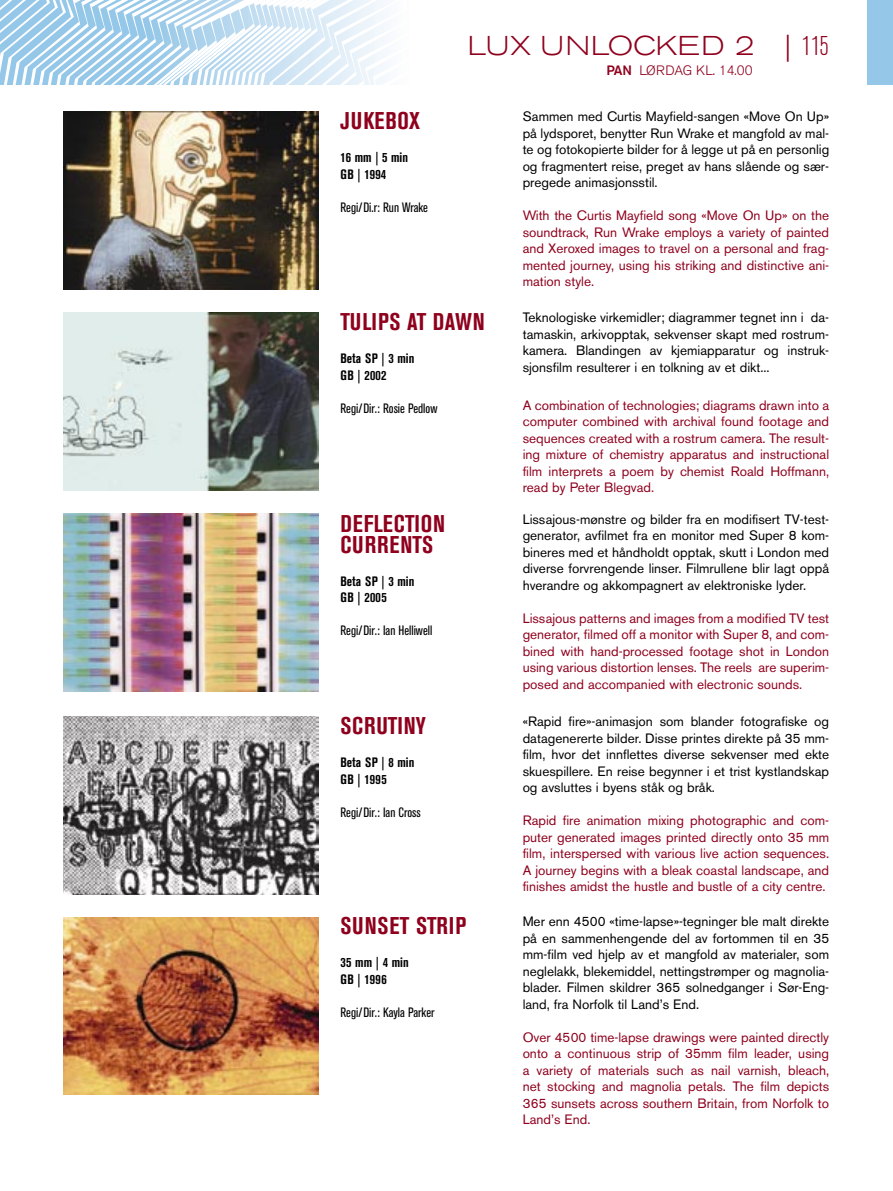
<style>
.page{position:relative;width:893px;height:1191px;background:#fff}
.page>*{position:absolute;margin:0;border:0;box-sizing:border-box;transform-origin:0 0}
.t1{font:300 expanded 27px "Akzidenz Grotesk BE";letter-spacing:.02em;color:#8f001d}
.brødtekst_film{font:700 condensed 24px "Akzidenz Grotesk BE";letter-spacing:.035em;color:#8f001d}
.brødtekst_film-2{font:13.5px/16.5px "Akzidenz Grotesk BE";color:#8f001d;text-align:justify}
.brødtekst_film-3{font:13.5px/16.5px "Akzidenz Grotesk BE";color:#000;text-align:justify}
.t2{font:condensed 13.5px "Akzidenz Grotesk BE";color:#000}
.brødtekst_film-4{font:700 condensed 13.5px "Akzidenz Grotesk BE";color:#000}
.t3{font:300 13.5px "Akzidenz Grotesk BE";color:#8f001d}
.s1{font-stretch:condensed}
.s2{font-weight:500}
</style>
<div class="page">
<svg style="left:0;top:0;width:384px;height:84px"></svg>
<div style="left:867px;top:0;width:26px;height:85px;background:#95c7e8"></div>
<img style="left:64px;top:111px;width:254px;height:178px">
<img style="left:64px;top:312px;width:254px;height:178px">
<img style="left:64px;top:513px;width:254px;height:179px">
<img style="left:64px;top:716px;width:254px;height:178px">
<img style="left:64px;top:917px;width:254px;height:177px">
<p class="t1" style="left:468px;top:31px;width:363px">LUX UNLOCKED 2 | <span class="s1">115</span></p>
<p class="t3" style="left:606px;top:63px;width:148px"><span class="s2">PAN</span> LØRDAG KL. 14.00</p>
<p class="brødtekst_film" style="left:340px;top:107px;width:82px">JUKEBOX</p>
<p class="brødtekst_film-4" style="left:340px;top:150px;width:69px">16 mm | 5 min</p>
<p class="brødtekst_film-4" style="left:340px;top:166px;width:47px">GB | 1994</p>
<p class="t2" style="left:340px;top:199px;width:89px">Regi/Di.r: Run Wrake</p>
<p class="brødtekst_film-3" style="left:523px;top:108px;width:308px">Sammen med Curtis Mayfield-sangen «Move On Up» på lydsporet, benytter Run Wrake et mangfold av mal&shy;te og fotokopierte bilder for å legge ut på en personlig og fragmentert reise, preget av hans slående og sær&shy;pregede animasjonsstil.</p>
<p class="brødtekst_film-2" style="left:523px;top:207px;width:308px">With the Curtis Mayfield song «Move On Up» on the soundtrack, Run Wrake employs a variety of painted and Xeroxed images to travel on a personal and frag&shy;mented journey, using his striking and distinctive ani&shy;mation style.</p>
<p class="brødtekst_film" style="left:340px;top:308px;width:146px">TULIPS AT DAWN</p>
<p class="brødtekst_film-4" style="left:340px;top:351px;width:75px">Beta SP | 3 min</p>
<p class="brødtekst_film-4" style="left:340px;top:367px;width:48px">GB | 2002</p>
<p class="t2" style="left:340px;top:400px;width:99px">Regi/Dir.: Rosie Pedlow</p>
<p class="brødtekst_film-3" style="left:523px;top:309px;width:308px">Teknologiske virkemidler; diagrammer tegnet inn i da&shy;tamaskin, arkivopptak, sekvenser skapt med rostrum&shy;kamera. Blandingen av kjemiapparatur og instruk&shy;sjonsfilm resulterer i en tolkning av et dikt...</p>
<p class="brødtekst_film-2" style="left:523px;top:397px;width:308px">A combination of technologies; diagrams drawn into a computer combined with archival found footage and sequences created with a rostrum camera. The result&shy;ing mixture of chemistry apparatus and instructional film interprets a poem by chemist Roald Hoffmann, read by Peter Blegvad.</p>
<p class="brødtekst_film" style="left:340px;top:509px;width:106px">DEFLECTION</p>
<p class="brødtekst_film" style="left:340px;top:530px;width:94px">CURRENTS</p>
<p class="brødtekst_film-4" style="left:340px;top:573px;width:75px">Beta SP | 3 min</p>
<p class="brødtekst_film-4" style="left:340px;top:589px;width:48px">GB | 2005</p>
<p class="t2" style="left:340px;top:623px;width:93px">Regi/Dir.: Ian Helliwell</p>
<p class="brødtekst_film" style="left:340px;top:712px;width:87px">SCRUTINY</p>
<p class="brødtekst_film-4" style="left:340px;top:755px;width:75px">Beta SP | 8 min</p>
<p class="brødtekst_film-4" style="left:340px;top:771px;width:48px">GB | 1995</p>
<p class="t2" style="left:340px;top:804px;width:82px">Regi/Dir.: Ian Cross</p>
<p class="brødtekst_film-3" style="left:523px;top:510px;width:308px">Lissajous-mønstre og bilder fra en modifisert TV-test&shy;generator, avfilmet fra en monitor med Super 8 kom&shy;bineres med et håndholdt opptak, skutt i London med diverse forvrengende linser. Filmrullene blir lagt oppå hverandre og akkompagnert av elektroniske lyder.</p>
<p class="brødtekst_film-2" style="left:523px;top:609px;width:308px">Lissajous patterns and images from a modified TV test generator, filmed off a monitor with Super 8, and com&shy;bined with hand-processed footage shot in London using various distortion lenses. The reels are superim&shy;posed and accompanied with electronic sounds.</p>
<p class="brødtekst_film-3" style="left:523px;top:713px;width:308px">«Rapid fire»-animasjon som blander fotografiske og datagenererte bilder. Disse printes direkte på 35 mm&shy;film, hvor det innflettes diverse sekvenser med ekte skuespillere. En reise begynner i et trist kystlandskap og avsluttes i byens ståk og bråk.</p>
<p class="brødtekst_film-2" style="left:523px;top:812px;width:308px">Rapid fire animation mixing photographic and com&shy;puter generated images printed directly onto 35 mm film, interspersed with various live action sequences.<br>A journey begins with a bleak coastal landscape, and finishes amidst the hustle and bustle of a city centre.</p>
<p class="brødtekst_film" style="left:340px;top:912px;width:128px">SUNSET STRIP</p>
<p class="brødtekst_film-4" style="left:340px;top:954px;width:70px">35 mm | 4 min</p>
<p class="brødtekst_film-4" style="left:340px;top:971px;width:48px">GB | 1996</p>
<p class="t2" style="left:340px;top:1004px;width:96px">Regi/Dir.: Kayla Parker</p>
<p class="brødtekst_film-3" style="left:523px;top:913px;width:308px">Mer enn 4500 «time-lapse»-tegninger ble malt direkte på en sammenhengende del av fortommen til en 35 mm-film ved hjelp av et mangfold av materialer, som neglelakk, blekemiddel, nettingstrømper og magnolia&shy;blader. Filmen skildrer 365 solnedganger i Sør-Eng&shy;land, fra Norfolk til Land’s End.</p>
<p class="brødtekst_film-2" style="left:523px;top:1029px;width:308px">Over 4500 time-lapse drawings were painted directly onto a continuous strip of 35mm film leader, using a variety of materials such as nail varnish, bleach, net stocking and magnolia petals. The film depicts 365 sunsets across southern Britain, from Norfolk to Land’s End.</p>
</div>
